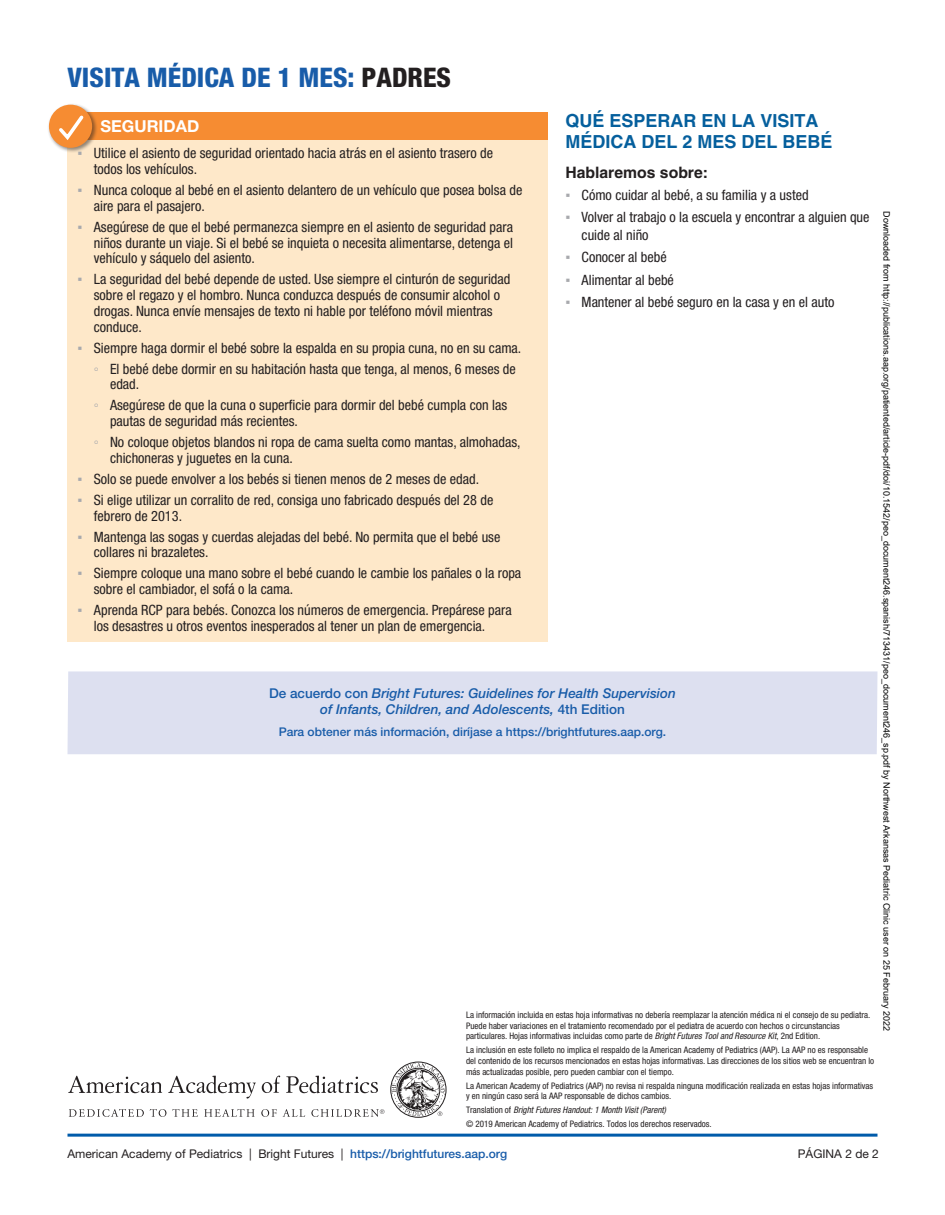
<style>
.page{position:relative;width:945px;height:1215px;background:#fff}
.page>*{position:absolute;margin:0;border:0;box-sizing:border-box;transform-origin:0 0}
.heading{font:800 condensed 27px "Helvetica Neue LT Std";color:#185ca9}
.subhead{font:700 18px/21.6px "Helvetica LT Std";color:#055f9d}
.New_White_heads{font:700 16.5px "Helvetica Neue LT Std";color:#fff}
.subhead-2{font:700 15.75px "Helvetica LT Std";color:#231f20}
.t1{font:condensed 14.25px/15.8px "Helvetica Neue";color:#231f20}
.New_White_heads-2{font:italic 500 13.5px/16.5px "Helvetica Neue LT Std";color:#185ca9;text-align:center}
.list_helv{font:12px "Helvetica Neue";color:#231f20}
.New_White_heads-3{font:500 12px "Helvetica Neue LT Std";color:#185ca9}
.t2{font:condensed 9px/10.8px "Helvetica Neue LT Pro";color:#231f20}
.t3{font:9px "Arial";color:#000}
.t4{font:italic condensed 9px "Helvetica Neue";color:#231f20}
.s1{color:#231f20}
.s2{font-family:"Arial";font-stretch:normal;color:#a8a9ad}
.s3{font-family:"Arial Narrow";font-stretch:normal;color:#a8a9ad}
.s4{font-style:normal}
.s5{font-family:"Helvetica Neue";font-style:italic}
.s6{font-family:"Helvetica Neue LT Pro";font-style:normal}
.s7{font-family:"Helvetica Neue LT Std";font-weight:500;color:#185ca9}
</style>
<div class="page">
<svg style="left:262px;top:1075px;width:18px;height:18px"></svg>
<svg style="left:286px;top:1076px;width:92px;height:17px"></svg>
<svg style="left:68px;top:1075px;width:94px;height:18px"></svg>
<svg style="left:168px;top:1075px;width:88px;height:24px"></svg>
<svg style="left:69px;top:1109px;width:75px;height:8px"></svg>
<svg style="left:150px;top:1109px;width:16px;height:8px"></svg>
<svg style="left:172px;top:1109px;width:26px;height:8px"></svg>
<svg style="left:204px;top:1109px;width:51px;height:8px"></svg>
<svg style="left:261px;top:1109px;width:16px;height:8px"></svg>
<svg style="left:283px;top:1109px;width:22px;height:8px"></svg>
<svg style="left:391px;top:1063px;width:54px;height:53px"></svg>
<svg style="left:311px;top:1109px;width:73px;height:8px"></svg>
<hr style="left:68px;top:1134px;width:810px;height:3px;background:#005baa">
<div style="left:67px;top:112px;width:481px;height:530px;background:#fee8c9"></div>
<div style="left:67px;top:112px;width:481px;height:28px;background:#f68c32"></div>
<div style="left:48px;top:103px;width:50px;height:51px;background:#231f20;opacity:.5"></div>
<div style="left:49px;top:105px;width:43px;height:43px;background:#f68c32;border-radius:50%"></div>
<svg style="left:59px;top:115px;width:25px;height:25px"></svg>
<div style="left:68px;top:671px;width:810px;height:83px;background:#dde0f0"></div>
<p class="heading" style="left:68px;top:60px;width:385px">VISITA MÉDICA DE 1 MES: <span class="s1">PADRES</span></p>
<p class="New_White_heads" style="left:101px;top:116px;width:100px">SEGURIDAD</p>
<p class="t1" style="left:94px;top:145px;width:401px;text-indent:-16px"><span class="s2">▪</span> Utilice el asiento de seguridad orientado hacia atrás en el asiento trasero de todos los vehículos.</p>
<p class="t1" style="left:94px;top:182px;width:430px;text-indent:-16px"><span class="s2">▪</span> Nunca coloque al bebé en el asiento delantero de un vehículo que posea bolsa de aire para el pasajero.</p>
<p class="t1" style="left:94px;top:219px;width:421px;text-align:justify;text-indent:-16px"><span class="s2">▪</span> Asegúrese de que el bebé permanezca siempre en el asiento de seguridad para niños durante un viaje. Si el bebé se inquieta o necesita alimentarse, detenga el vehículo y sáquelo del asiento.</p>
<p class="t1" style="left:94px;top:271px;width:418px;text-indent:-16px"><span class="s2">▪</span> La seguridad del bebé depende de usted. Use siempre el cinturón de seguridad sobre el regazo y el hombro. Nunca conduzca después de consumir alcohol o drogas. Nunca envíe mensajes de texto ni hable por teléfono móvil mientras conduce.</p>
<p class="t1" style="left:78px;top:340px;width:445px"><span class="s2">▪</span> Siempre haga dormir el bebé sobre la espalda en su propia cuna, no en su cama.</p>
<p class="t1" style="left:110px;top:361px;width:407px;text-indent:-16px"><span class="s3">◦</span> El bebé debe dormir en su habitación hasta que tenga, al menos, 6 meses de edad.</p>
<p class="t1" style="left:110px;top:397px;width:399px;text-indent:-16px"><span class="s3">◦</span> Asegúrese de que la cuna o superficie para dormir del bebé cumpla con las pautas de seguridad más recientes.</p>
<p class="t1" style="left:110px;top:434px;width:412px;text-indent:-16px"><span class="s3">◦</span> No coloque objetos blandos ni ropa de cama suelta como mantas, almohadas, chichoneras y juguetes en la cuna.</p>
<p class="t1" style="left:78px;top:471px;width:403px"><span class="s2">▪</span> Solo se puede envolver a los bebés si tienen menos de 2 meses de edad.</p>
<p class="t1" style="left:94px;top:492px;width:401px;text-indent:-16px"><span class="s2">▪</span> Si elige utilizar un corralito de red, consiga uno fabricado después del 28 de febrero de 2013.</p>
<p class="t1" style="left:94px;top:529px;width:408px;text-indent:-16px"><span class="s2">▪</span> Mantenga las sogas y cuerdas alejadas del bebé. No permita que el bebé use collares ni brazaletes.</p>
<p class="t1" style="left:94px;top:565px;width:429px;text-indent:-16px"><span class="s2">▪</span> Siempre coloque una mano sobre el bebé cuando le cambie los pañales o la ropa sobre el cambiador, el sofá o la cama.</p>
<p class="t1" style="left:94px;top:602px;width:419px;text-indent:-16px"><span class="s2">▪</span> Aprenda RCP para bebés. Conozca los números de emergencia. Prepárese para los desastres u otros eventos inesperados al tener un plan de emergencia.</p>
<p class="subhead" style="left:565px;top:109px;width:269px">QUÉ ESPERAR EN LA VISITA<br>MÉDICA DEL 2 MES DEL BEBÉ</p>
<p class="subhead-2" style="left:565px;top:163px;width:144px">Hablaremos sobre:</p>
<p class="t1" style="left:565px;top:187px;width:245px"><span class="s2">▪</span> Cómo cuidar al bebé, a su familia y a usted</p>
<p class="t1" style="left:582px;top:208px;width:289px;line-height:17.4px;text-indent:-16px"><span class="s2">▪</span> Volver al trabajo o la escuela y encontrar a alguien que cuide al niño</p>
<p class="t1" style="left:565px;top:249px;width:103px"><span class="s2">▪</span> Conocer al bebé</p>
<p class="t1" style="left:565px;top:272px;width:110px"><span class="s2">▪</span> Alimentar al bebé</p>
<p class="t1" style="left:565px;top:294px;width:271px"><span class="s2">▪</span> Mantener al bebé seguro en la casa y en el auto</p>
<p class="t3" style="left:890px;top:211px;width:821px;rotate:90deg">Downloaded from http://publications.aap.org/patiented/article-pdf/doi/10.1542/peo_document246.spanish/713431/peo_document246_sp.pdf by Northwest Arkansas Pediatric Clinic user on 25 February 2022</p>
<p class="New_White_heads-2" style="left:269px;top:685px;width:408px"><span class="s4">De acuerdo con</span> Bright Futures: Guidelines for Health Supervision of Infants, Children, and Adolescents, <span class="s4">4th Edition</span></p>
<p class="New_White_heads-3" style="left:279px;top:725px;width:389px">Para obtener más información, diríjase a https://brightfutures.aap.org.</p>
<p class="t2" style="left:466px;top:1009px;width:406px">La información incluida en estas hoja informativas no debería reemplazar la atención médica ni el consejo de su pediatra.<br>Puede haber variaciones en el tratamiento recomendado por el pediatra de acuerdo con hechos o circunstancias particulares. Hojas informativas incluidas como parte de <span class="s5">Bright Futures Tool and Resource Kit</span>, 2nd Edition.</p>
<p class="t2" style="left:466px;top:1045px;width:410px">La inclusión en este folleto no implica el respaldo de la American Academy of Pediatrics (AAP). La AAP no es responsable del contenido de los recursos mencionados en estas hojas informativas. Las direcciones de los sitios web se encuentran lo más actualizadas posible, pero pueden cambiar con el tiempo.</p>
<p class="t2" style="left:466px;top:1080px;width:409px">La American Academy of Pediatrics (AAP) no revisa ni respalda ninguna modificación realizada en estas hojas informativas y en ningún caso será la AAP responsable de dichos cambios.</p>
<p class="t4" style="left:466px;top:1105px;width:202px"><span class="s6">Translation of</span> Bright Futures Handout: 1 Month Visit (Parent)</p>
<p class="t2" style="left:466px;top:1118px;width:247px">© 2019 American Academy of Pediatrics. Todos los derechos reservados.</p>
<p class="list_helv" style="left:68px;top:1147px;width:441px">American Academy of Pediatrics | Bright Futures | <span class="s7">https://brightfutures.aap.org</span></p>
<p class="list_helv" style="left:798px;top:1147px;width:83px">PÁGINA 2 de 2</p>
</div>
